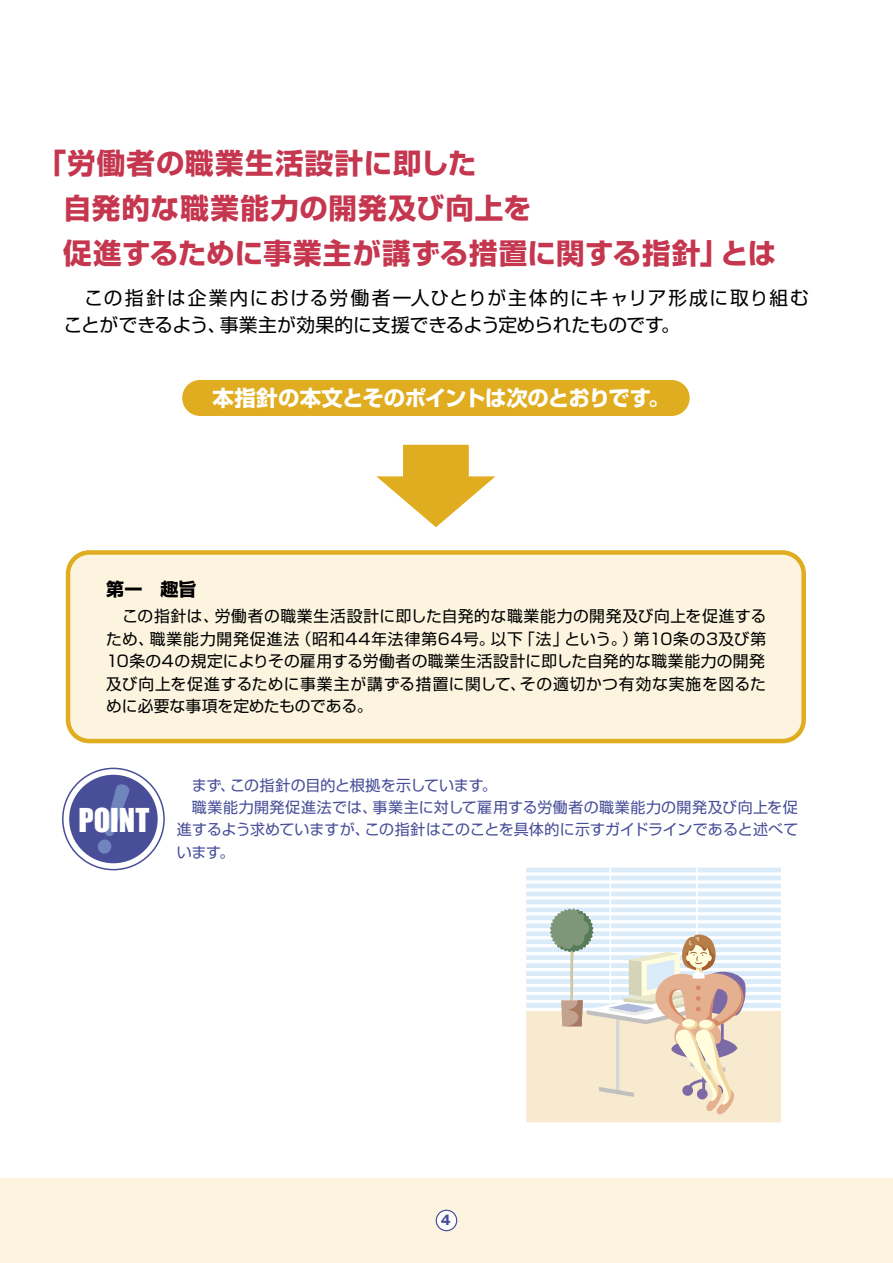
<style>
.page{position:relative;width:893px;height:1263px;background:#fff}
.page>*{position:absolute;margin:0;border:0;box-sizing:border-box;transform-origin:0 0}
.t1{font:30.15px "Impact";color:#fff}
.t2{font:700 28.5px/45px "Shin Go Pro";letter-spacing:.025em;color:#c5364f}
.t3{font:700 21.45px "Shin Go Pro";letter-spacing:-.02em;color:#fff}
.t4{font:18.75px/27px "Shin Go Pro";letter-spacing:.025em;color:#000}
.t5{font:18.75px "Shin Go Pro";letter-spacing:-.035em;color:#000}
.t6{font:700 18px "Shin Go Pro";color:#000}
.t7{font:15.75px "Shin Go Pro";letter-spacing:.035em;color:#000}
.t8{font:15.75px/22.5px "Shin Go Pro";letter-spacing:.01em;color:#000}
.t9{font:15.75px "Shin Go Pro";letter-spacing:.06em;color:#000}
.t10{font:15.75px "Shin Go Pro";letter-spacing:.065em;color:#000}
.t11{font:15px/22.2px "Shin Go Pro";letter-spacing:.01em;color:#484f98}
.t12{font:700 13.2px "Gothic MB101 Pro";color:#484f98}
</style>
<div class="page">
<div style="left:0;top:1178px;width:893px;height:85px;background:#fcf4de"></div>
<div style="left:182px;top:380px;width:508px;height:36px;background:#e0ad20"></div>
<div style="left:65px;top:550px;width:741px;height:191px;background:#fcf4de"></div>
<div style="left:403px;top:445px;width:66px;height:40px;background:#e0ad20"></div>
<svg style="left:376px;top:476px;width:119px;height:51px"></svg>
<div style="left:62px;top:768px;width:103px;height:102px;border:2px solid #484f98;border-radius:50%"></div>
<div style="left:69px;top:775px;width:89px;height:88px;background:#484f98;border-radius:50%"></div>
<svg style="left:98px;top:784px;width:32px;height:70px"></svg>
<div style="left:436px;top:1210px;width:21px;height:21px;background:#fff;border-radius:50%"></div>
<div style="left:436px;top:1210px;width:21px;height:21px;border:1px solid #484f98;border-radius:50%"></div>
<div style="left:526px;top:1011px;width:255px;height:111px;background:#f8eacf"></div>
<hr style="left:526px;top:868px;width:255px;height:4px;background:#daebfa">
<hr style="left:526px;top:876px;width:255px;height:4px;background:#daebfa">
<hr style="left:526px;top:884px;width:255px;height:4px;background:#daebfa">
<div style="left:526px;top:891px;width:255px;height:5px;background:#daebfa"></div>
<div style="left:526px;top:899px;width:255px;height:5px;background:#daebfa"></div>
<div style="left:526px;top:907px;width:255px;height:5px;background:#daebfa"></div>
<div style="left:526px;top:915px;width:255px;height:5px;background:#daebfa"></div>
<div style="left:526px;top:923px;width:255px;height:5px;background:#daebfa"></div>
<div style="left:526px;top:931px;width:255px;height:5px;background:#daebfa"></div>
<div style="left:526px;top:939px;width:255px;height:5px;background:#daebfa"></div>
<div style="left:526px;top:947px;width:255px;height:5px;background:#daebfa"></div>
<div style="left:526px;top:955px;width:255px;height:5px;background:#daebfa"></div>
<div style="left:526px;top:963px;width:255px;height:5px;background:#daebfa"></div>
<div style="left:526px;top:971px;width:255px;height:5px;background:#daebfa"></div>
<div style="left:526px;top:979px;width:255px;height:5px;background:#daebfa"></div>
<div style="left:526px;top:987px;width:255px;height:5px;background:#daebfa"></div>
<div style="left:526px;top:995px;width:255px;height:5px;background:#daebfa"></div>
<div style="left:526px;top:1003px;width:255px;height:5px;background:#daebfa"></div>
<hr style="left:696px;top:868px;width:2px;height:143px;background:#fff">
<hr style="left:609px;top:868px;width:2px;height:143px;background:#fff">
<svg style="left:549px;top:908px;width:220px;height:207px"></svg>
<h2 class="t2" style="left:63px;top:138px;width:470px;text-indent:-25px">「労働者の職業生活設計に即した<br>自発的な職業能力の開発及び向上を</h2>
<h2 class="t2" style="left:63px;top:228px;width:667px">促進するために事業主が講ずる措置に関する指針」</h2>
<h2 class="t2" style="left:720px;top:228px;width:58px">とは</h2>
<p class="t4" style="left:220px;top:282px;width:591px;text-indent:-156px">　この指針は企業内における労働者一人ひとりが主体的にキャリア形成に取り組む事業主が効果的に支援できるよう定められたものです。</p>
<p class="t5" style="left:64px;top:309px;width:164px">ことができるよう、</p>
<h3 class="t3" style="left:212px;top:380px;width:459px">本指針の本文とそのポイントは次のとおりです。</h3>
<p class="t6" style="left:106px;top:575px;width:92px">第一　趣旨</p>
<p class="t7" style="left:215px;top:603px;width:553px">労働者の職業生活設計に即した自発的な職業能力の開発及び向上を促進する</p>
<p class="t7" style="left:106px;top:603px;width:114px">　この指針は、</p>
<p class="t7" style="left:634px;top:626px;width:134px">第10条の3及び第</p>
<p class="t7" style="left:519px;top:626px;width:51px">「法」</p>
<p class="t9" style="left:296px;top:626px;width:200px">（昭和44年法律第64号。</p>
<p class="t7" style="left:564px;top:626px;width:75px">という。）</p>
<p class="t10" style="left:150px;top:626px;width:151px">職業能力開発促進法</p>
<p class="t7" style="left:491px;top:626px;width:33px">以下</p>
<p class="t7" style="left:106px;top:626px;width:49px">ため、</p>
<p class="t7" style="left:106px;top:648px;width:660px">10条の4の規定によりその雇用する労働者の職業生活設計に即した自発的な職業能力の開発</p>
<p class="t7" style="left:520px;top:671px;width:247px">その適切かつ有効な実施を図るた</p>
<p class="t8" style="left:106px;top:671px;width:421px">及び向上を促進するために事業主が講ずる措置に関して、めに必要な事項を定めたものである。</p>
<h1 class="t1" style="left:78px;top:802px;width:72px">POINT</h1>
<p class="t11" style="left:230px;top:772px;width:268px">この指針の目的と根拠を示しています。</p>
<p class="t11" style="left:177px;top:772px;width:60px">　まず、</p>
<p class="t11" style="left:372px;top:795px;width:427px">事業主に対して雇用する労働者の職業能力の開発及び向上を促</p>
<p class="t11" style="left:365px;top:795px;width:435px;text-indent:-188px">　職業能力開発促進法では、<br>この指針はこのことを具体的に示すガイドラインであると述べて</p>
<p class="t11" style="left:177px;top:817px;width:195px">進するよう求めていますが、います。</p>
<p class="t12" style="left:441px;top:1209px;width:12px">4</p>
</div>
